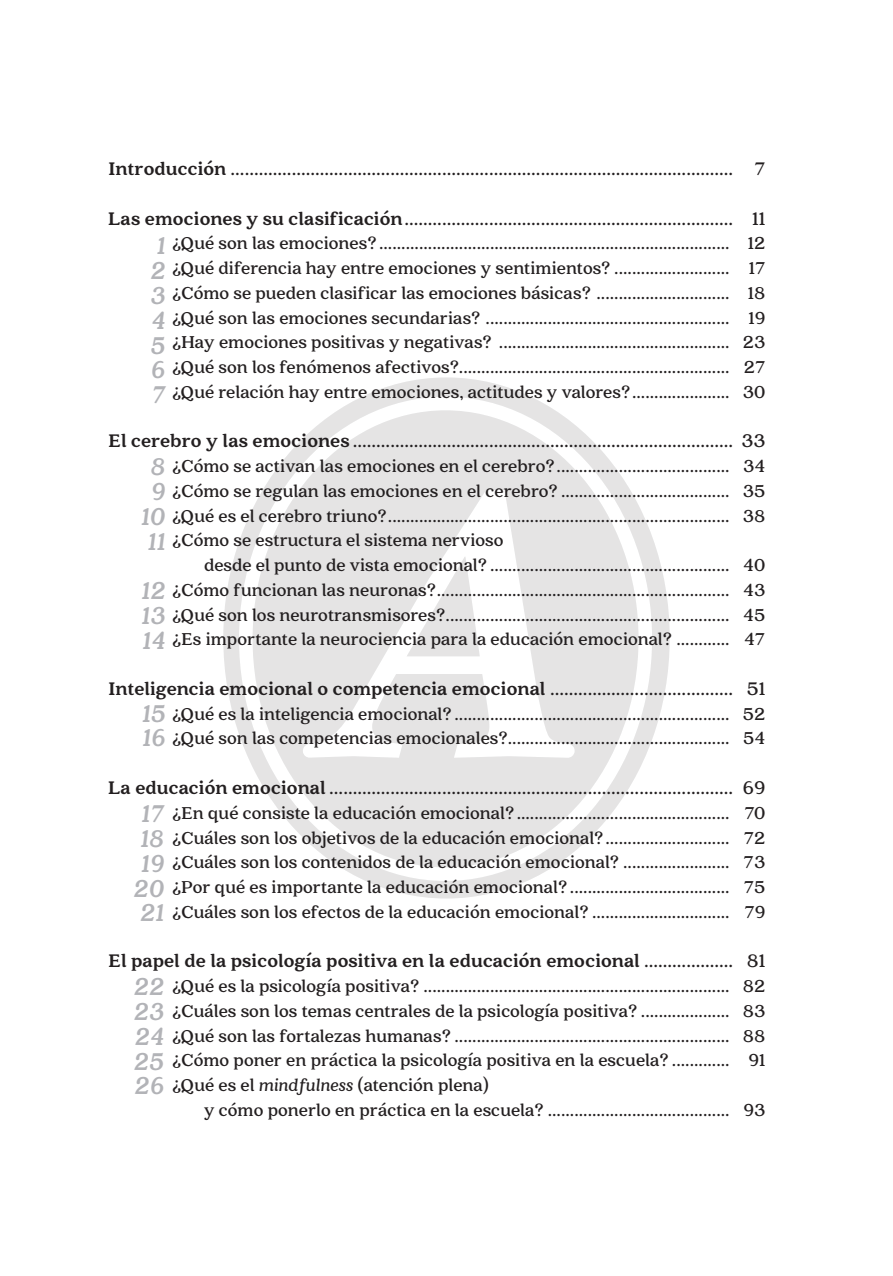
<style>
.page{position:relative;width:893px;height:1276px;background:#fff}
.page>*{position:absolute;margin:0;border:0;box-sizing:border-box;transform-origin:0 0}
.t1{font:italic 900 27px/24.8px "Quincy CF";color:#b2b3b7;text-align:justify}
.t2{font:700 20.25px "Quincy CF";color:#231f20}
.t3{font:900 20.25px "Quincy CF";color:#231f20}
.t4{font:700 19.12px/24.8px "Quincy CF";color:#231f20;text-align:justify}
.s1{font-weight:900}
.s2{font-weight:700}
.s3{font-style:italic}
</style>
<div class="page">
<svg style="left:223px;top:377px;width:447px;height:521px"></svg>
<svg style="left:253px;top:410px;width:386px;height:457px;fill:#e5e4e4"></svg>
<svg style="left:406px;top:556px;width:74px;height:100px"></svg>
<p class="t2" style="left:108px;top:157px;width:658px"><span class="s1">Introducción</span> ........................................................................................................... 7</p>
<p class="t2" style="left:108px;top:206px;width:658px"><span class="s1">Las emociones y su clasificación</span>...................................................................... 11</p>
<p class="t4" style="left:172px;top:231px;width:595px">¿Qué son las emociones? ............................................................................... 12 ¿Qué diferencia hay entre emociones y sentimientos? .......................... 17 ¿Cómo se pueden clasificar las emociones básicas? .............................. 18 ¿Qué son las emociones secundarias? ....................................................... 19 ¿Hay emociones positivas y negativas? .................................................... 23 ¿Qué son los fenómenos afectivos?............................................................. 27 ¿Qué relación hay entre emociones, actitudes y valores?...................... 30</p>
<p class="t2" style="left:108px;top:429px;width:658px"><span class="s1">El cerebro y las emociones</span> ................................................................................. 33</p>
<p class="t4" style="left:172px;top:454px;width:595px">¿Cómo se activan las emociones en el cerebro?....................................... 34 ¿Cómo se regulan las emociones en el cerebro? ...................................... 35 ¿Qué es el cerebro triuno?............................................................................. 38 ¿Cómo se estructura el sistema nervioso</p>
<p class="t4" style="left:172px;top:553px;width:595px;text-indent:32px">desde el punto de vista emocional? ...................................................... 40 ¿Cómo funcionan las neuronas?.................................................................. 43 ¿Qué son los neurotransmisores?................................................................ 45 ¿Es importante la neurociencia para la educación emocional? ............ 47</p>
<p class="t3" style="left:108px;top:676px;width:658px">Inteligencia emocional o competencia emocional <span class="s2">....................................... 51</span></p>
<p class="t4" style="left:172px;top:701px;width:595px">¿Qué es la inteligencia emocional? .............................................................. 52 ¿Qué son las competencias emocionales?.................................................. 54</p>
<p class="t2" style="left:108px;top:775px;width:658px"><span class="s1">La educación emocional</span> ...................................................................................... 69</p>
<p class="t4" style="left:172px;top:800px;width:595px">¿En qué consiste la educación emocional?................................................ 70 ¿Cuáles son los objetivos de la educación emocional?............................ 72 ¿Cuáles son los contenidos de la educación emocional? ........................ 73 ¿Por qué es importante la educación emocional? .................................... 75 ¿Cuáles son los efectos de la educación emocional? ............................... 79</p>
<p class="t3" style="left:108px;top:949px;width:658px">El papel de la psicología positiva en la educación emocional <span class="s2">................... 81</span></p>
<p class="t4" style="left:172px;top:974px;width:595px">¿Qué es la psicología positiva? ..................................................................... 82 ¿Cuáles son los temas centrales de la psicología positiva? .................... 83 ¿Qué son las fortalezas humanas? .............................................................. 88 ¿Cómo poner en práctica la psicología positiva en la escuela? ............. 91 ¿Qué es el <span class="s3">mindfulness</span> (atención plena)</p>
<p class="t4" style="left:204px;top:1097px;width:563px">y cómo ponerlo en práctica en la escuela? ......................................... 93</p>
<h1 class="t1" style="left:150px;top:234px;width:17px">1<br>2<br>3<br>4<br>5<br>6<br>7</h1>
<h1 class="t1" style="left:141px;top:455px;width:26px;text-align:center">8<br>9<br>10<br>11</h1>
<h1 class="t1" style="left:142px;top:579px;width:25px">12<br>13<br>14</h1>
<h1 class="t1" style="left:142px;top:701px;width:25px">15<br>16</h1>
<h1 class="t1" style="left:134px;top:802px;width:32px;text-align:center">17<br>18<br>19<br>20<br>21</h1>
<h1 class="t1" style="left:134px;top:975px;width:32px">22<br>23<br>24<br>25<br>26</h1>
</div>
